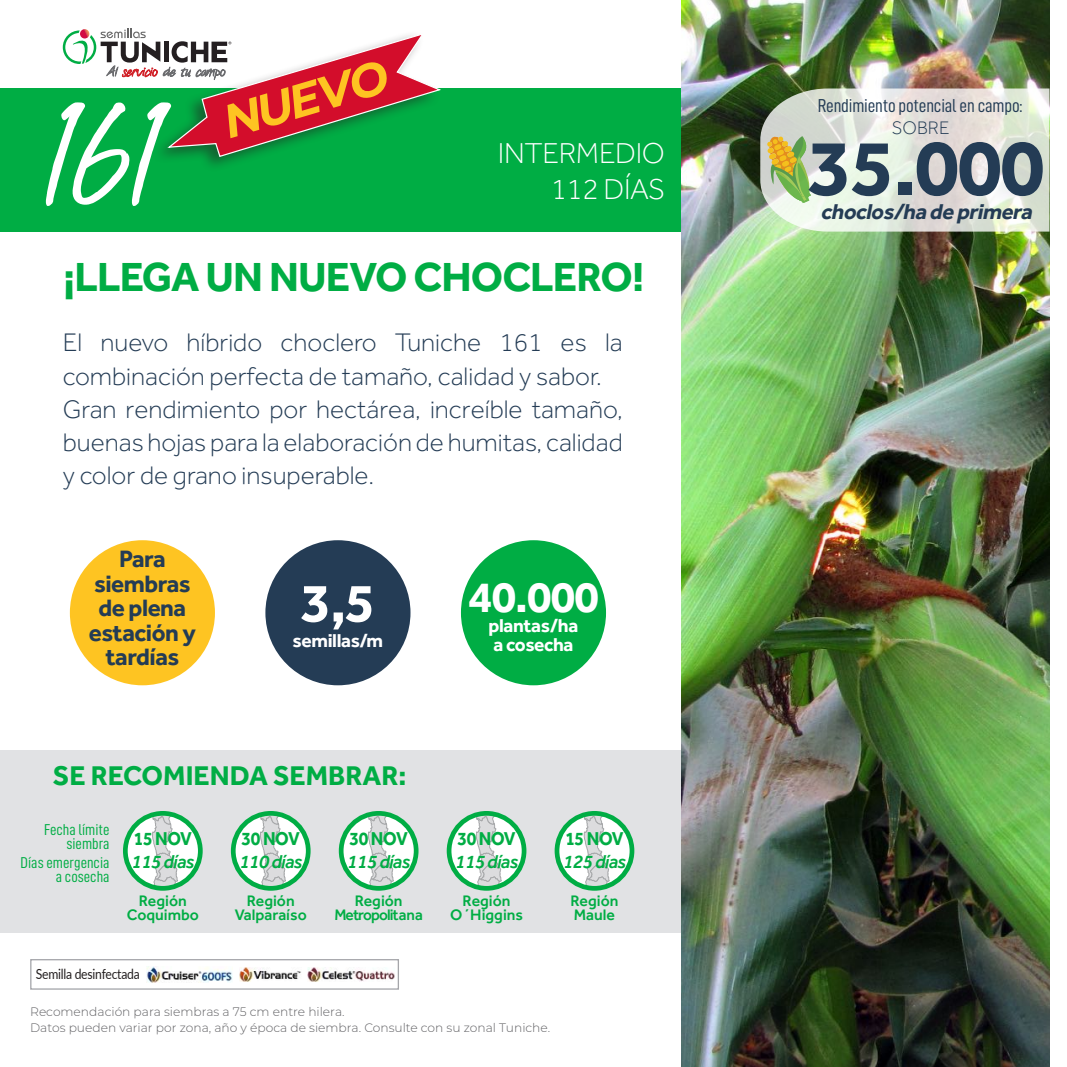
<style>
.page{position:relative;width:1067px;height:1067px;background:#fff}
.page>*{position:absolute;margin:0;border:0;box-sizing:border-box;transform-origin:0 0}
.t1{font:137.55px "High Tide";color:#fff}
.t2{font:700 81.38px "Effra";color:#243c55}
.t3{font:700 56px "Effra";color:#fff}
.t4{font:italic 700 46.73px "Montserrat";color:#fec422}
.t5{font:700 44.8px "Effra";color:#fff}
.t6{font:700 42px "Effra";letter-spacing:-.02em;color:#00ad44}
.t7{font:300 29.75px/35.4px "Effra";letter-spacing:-.01em;color:#fff;text-align:right}
.t8{font:700 28px "Effra";color:#00ad44}
.t9{font:300 26.25px/33.2px "Effra";color:#243c55}
.t10{font:700 24.5px/24.5px "Effra";letter-spacing:-.02em;color:#243c55;text-align:center}
.t11{font:italic 700 22.22px "Effra";color:#243c55}
.t12{font:italic 500 19.25px "Effra";letter-spacing:-.03em;color:#00ad44}
.t13{font:700 19.25px "Effra";letter-spacing:-.02em;color:#fff}
.t14{font:700 19.25px "Effra";letter-spacing:-.02em;color:#00ad44;scale:.92 1}
.t15{font:18.72px "D DIN Condensed";letter-spacing:-.01em;color:#243c55}
.t16{font:300 18.72px "Effra";color:#243c55}
.t17{font:500 15.75px/14px "Effra";color:#00ad44;text-align:center}
.t18{font:15.75px/14.2px "D DIN Condensed";color:#00ad44;text-align:right}
.t19{font:500 15.75px/14px "Effra";letter-spacing:-.06em;color:#00ad44;text-align:center}
.t20{font:14px "Lato";letter-spacing:-.02em;color:#231f20;scale:.87 1}
.t21{font:300 12.25px/15.8px "Montserrat";color:#616164}
</style>
<div class="page">
<div style="left:0;top:750px;width:765px;height:183px;background:#e1e2e4"></div>
<div style="left:0;top:88px;width:765px;height:144px;background:#00ad44"></div>
<img style="left:682px;top:0;width:367px;height:1067px">
<svg style="left:760px;top:88px;width:289px;height:144px;background:#dbdfd0"></svg>
<div style="left:341px;top:813px;width:75px;height:75px;background:#fff;border-radius:50%"></div>
<svg style="left:368px;top:813px;width:32px;height:75px"></svg>
<div style="left:339px;top:811px;width:79px;height:79px;border:5px solid #00ad44;border-radius:50%"></div>
<svg style="left:125px;top:813px;width:75px;height:75px;background:#def4e7"></svg>
<svg style="left:152px;top:813px;width:32px;height:75px"></svg>
<div style="left:123px;top:811px;width:80px;height:79px;border:5px solid #00ad44;border-radius:50%"></div>
<svg style="left:233px;top:813px;width:75px;height:75px;background:#dff4e7"></svg>
<svg style="left:260px;top:813px;width:32px;height:75px"></svg>
<div style="left:231px;top:811px;width:79px;height:79px;border:5px solid #00ad44;border-radius:50%"></div>
<div style="left:449px;top:813px;width:75px;height:75px;background:#fff;border-radius:50%"></div>
<svg style="left:476px;top:813px;width:32px;height:75px"></svg>
<div style="left:447px;top:811px;width:79px;height:79px;border:5px solid #00ad44;border-radius:50%"></div>
<svg style="left:557px;top:813px;width:75px;height:75px;background:#def4e7"></svg>
<svg style="left:584px;top:813px;width:32px;height:75px"></svg>
<div style="left:554px;top:811px;width:80px;height:79px;border:5px solid #00ad44;border-radius:50%"></div>
<div style="left:30px;top:959px;width:369px;height:30px;border:1px solid #a5a6aa"></div>
<img style="left:239px;top:967px;width:62px;height:15px">
<img style="left:147px;top:966px;width:85px;height:16px">
<svg style="left:209px;top:981px;width:18px;height:1px"></svg>
<img style="left:307px;top:967px;width:88px;height:15px">
<div style="left:70px;top:540px;width:145px;height:145px;background:#fec422;border-radius:50%"></div>
<div style="left:461px;top:540px;width:145px;height:145px;background:#00ad44;border-radius:50%"></div>
<div style="left:265px;top:540px;width:145px;height:145px;background:#243c55;border-radius:50%"></div>
<svg style="left:63px;top:29px;width:378px;height:129px"></svg>
<h1 class="t1" style="left:42px;top:72px;width:120px">161</h1>
<h3 class="t4" style="left:215px;top:91px;width:171px;rotate:-17deg">NUEVO</h3>
<p class="t7" style="left:498px;top:136px;width:169px">INTERMEDIO<br>112 DÍAS</p>
<h3 class="t6" style="left:63px;top:251px;width:583px">¡LLEGA UN NUEVO CHOCLERO!</h3>
<p class="t9" style="left:63px;top:326px;width:561px">El nuevo híbrido choclero Tuniche 161 es la combinación perfecta de tamaño, calidad y sabor.<br>Gran rendimiento por hectárea, increíble tamaño, buenas hojas para la elaboración de humitas, calidad y color de grano insuperable.</p>
<p class="t10" style="left:89px;top:546px;width:109px">Para siembras de plena estación y tardías</p>
<h3 class="t5" style="left:468px;top:570px;width:132px">40.000</h3>
<p class="t13" style="left:488px;top:614px;width:91px">plantas/ha</p>
<h3 class="t3" style="left:300px;top:568px;width:76px">3,5</h3>
<p class="t13" style="left:293px;top:628px;width:92px">semillas/m</p>
<p class="t13" style="left:493px;top:633px;width:82px">a cosecha</p>
<p class="t8" style="left:53px;top:759px;width:355px">SE RECOMIENDA SEMBRAR:</p>
<p class="t18" style="left:44px;top:822px;width:67px">Fecha límite siembra</p>
<p class="t18" style="left:21px;top:855px;width:90px">Días emergencia a cosecha</p>
<p class="t19" style="left:334px;top:893px;width:90px">Región<br>Metropolitana</p>
<p class="t14" style="left:134px;top:827px;width:65px">15 NOV</p>
<p class="t12" style="left:131px;top:849px;width:65px">115 días</p>
<p class="t14" style="left:242px;top:827px;width:65px">30 NOV</p>
<p class="t12" style="left:239px;top:849px;width:65px">110 días</p>
<p class="t14" style="left:349px;top:827px;width:65px">30 NOV</p>
<p class="t12" style="left:347px;top:849px;width:65px">115 días</p>
<p class="t17" style="left:127px;top:893px;width:74px">Región<br>Coquimbo</p>
<p class="t17" style="left:235px;top:893px;width:74px">Región<br>Valparaíso</p>
<p class="t14" style="left:457px;top:827px;width:65px">30 NOV</p>
<p class="t12" style="left:455px;top:849px;width:65px">115 días</p>
<p class="t17" style="left:450px;top:893px;width:74px">Región<br>O´Higgins</p>
<p class="t14" style="left:565px;top:827px;width:65px">15 NOV</p>
<p class="t12" style="left:563px;top:849px;width:65px">125 días</p>
<p class="t17" style="left:570px;top:893px;width:49px;text-align:left">Región<br>Maule</p>
<p class="t20" style="left:36px;top:964px;width:121px">Semilla desinfectada</p>
<p class="t21" style="left:30px;top:1003px;width:521px">Recomendación para siembras a 75 cm entre hilera.<br>Datos pueden variar por zona, año y época de siembra. Consulte con su zonal Tuniche.</p>
<p class="t15" style="left:817px;top:95px;width:206px">Rendimiento potencial en campo:</p>
<p class="t16" style="left:892px;top:117px;width:59px">SOBRE</p>
<h2 class="t2" style="left:807px;top:118px;width:238px">35.000</h2>
<p class="t11" style="left:820px;top:198px;width:218px">choclos/ha de primera</p>
</div>
